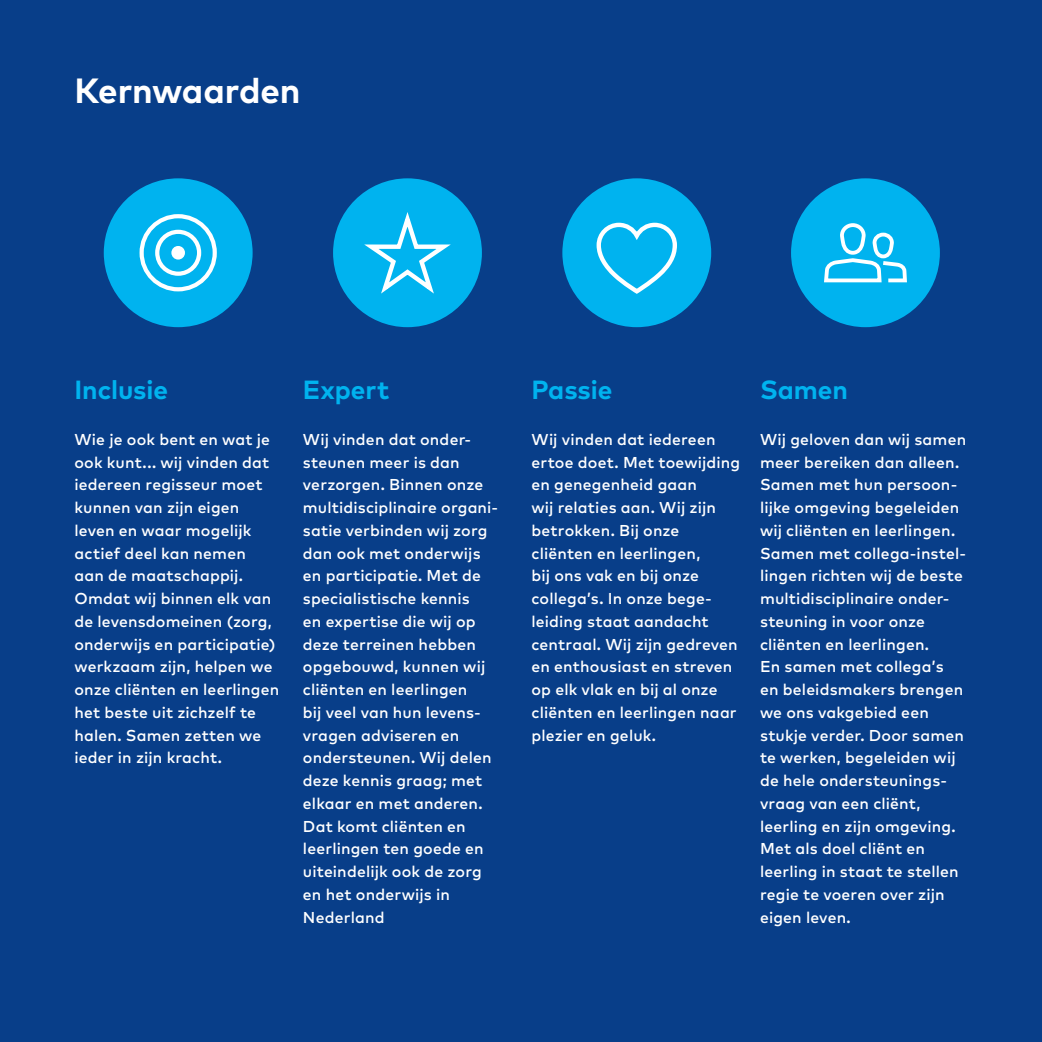
<style>
.page{position:relative;width:1042px;height:1042px;background:#083e89}
.page>*{position:absolute;margin:0;border:0;box-sizing:border-box;transform-origin:0 0}
._00_intro_groot{font:700 35px "Mark OT";letter-spacing:-.005em;color:#fff}
._02c_subkop_kleur{font:700 26.25px "Mark OT";color:#00b3ef}
.Platte_tekst___mediu{font:500 15.75px/22.8px "Mark OT";letter-spacing:.01em;color:#fff}
</style>
<div class="page">
<div style="left:104px;top:178px;width:149px;height:149px;background:#00b3ef;border-radius:50%"></div>
<div style="left:155px;top:230px;width:46px;height:46px;border:4px solid #fff;border-radius:50%"></div>
<div style="left:140px;top:214px;width:77px;height:77px;border:4px solid #fff;border-radius:50%"></div>
<div style="left:173px;top:248px;width:10px;height:9px;background:#fff;border-radius:50%"></div>
<div style="left:171px;top:246px;width:14px;height:13px;border:4px solid #fff;border-radius:50%"></div>
<div style="left:562px;top:178px;width:149px;height:149px;background:#00b3ef;border-radius:50%"></div>
<svg style="left:596px;top:222px;width:81px;height:72px"></svg>
<div style="left:791px;top:178px;width:149px;height:149px;background:#00b3ef;border-radius:50%"></div>
<svg style="left:822px;top:223px;width:87px;height:105px"></svg>
<div style="left:333px;top:178px;width:149px;height:149px;background:#00b3ef;border-radius:50%"></div>
<svg style="left:364px;top:214px;width:87px;height:80px"></svg>
<p class="_00_intro_groot" style="left:74px;top:68px;width:228px">Kernwaarden</p>
<p class="_02c_subkop_kleur" style="left:74px;top:373px;width:95px">Inclusie</p>
<p class="Platte_tekst___mediu" style="left:74px;top:427px;width:206px">Wie je ook bent en wat je ook kunt... wij vinden dat iedereen regisseur moet kunnen van zijn eigen leven en waar mogelijk actief deel kan nemen<br>aan de maatschappij.<br>Omdat wij binnen elk van de levensdomeinen (zorg, onderwijs en participatie) werkzaam zijn, helpen we onze cliënten en leerlingen het beste uit zichzelf te halen. Samen zetten we ieder in zijn kracht.</p>
<p class="_02c_subkop_kleur" style="left:303px;top:373px;width:88px">Expert</p>
<p class="Platte_tekst___mediu" style="left:303px;top:427px;width:197px">Wij vinden dat onder&shy;steunen meer is dan verzorgen. Binnen onze multidisciplinaire organi&shy;satie verbinden wij zorg dan ook met onderwijs en participatie. Met de specialistische kennis<br>en expertise die wij op deze terreinen hebben opgebouwd, kunnen wij cliënten en leerlingen<br>bij veel van hun levens&shy;vragen adviseren en ondersteunen. Wij delen deze kennis graag; met elkaar en met anderen.<br>Dat komt cliënten en leerlingen ten goede en uiteindelijk ook de zorg en het onderwijs in<br>Nederland</p>
<p class="_02c_subkop_kleur" style="left:531px;top:373px;width:82px">Passie</p>
<p class="Platte_tekst___mediu" style="left:531px;top:427px;width:210px">Wij vinden dat iedereen ertoe doet. Met toewijding en genegenheid gaan<br>wij relaties aan. Wij zijn betrokken. Bij onze cliënten en leerlingen,<br>bij ons vak en bij onze collega’s. In onze bege&shy;leiding staat aandacht centraal. Wij zijn gedreven en enthousiast en streven op elk vlak en bij al onze cliënten en leerlingen naar plezier en geluk.</p>
<p class="_02c_subkop_kleur" style="left:760px;top:373px;width:90px">Samen</p>
<p class="Platte_tekst___mediu" style="left:760px;top:427px;width:208px">Wij geloven dan wij samen meer bereiken dan alleen.<br>Samen met hun persoon&shy;lijke omgeving begeleiden wij cliënten en leerlingen.<br>Samen met collega-instel&shy;lingen richten wij de beste multidisciplinaire onder&shy;steuning in voor onze cliënten en leerlingen.<br>En samen met collega’s<br>en beleidsmakers brengen we ons vakgebied een stukje verder. Door samen te werken, begeleiden wij de hele ondersteunings&shy;vraag van een cliënt, leerling en zijn omgeving.<br>Met als doel cliënt en leerling in staat te stellen regie te voeren over zijn eigen leven.</p>
</div>
